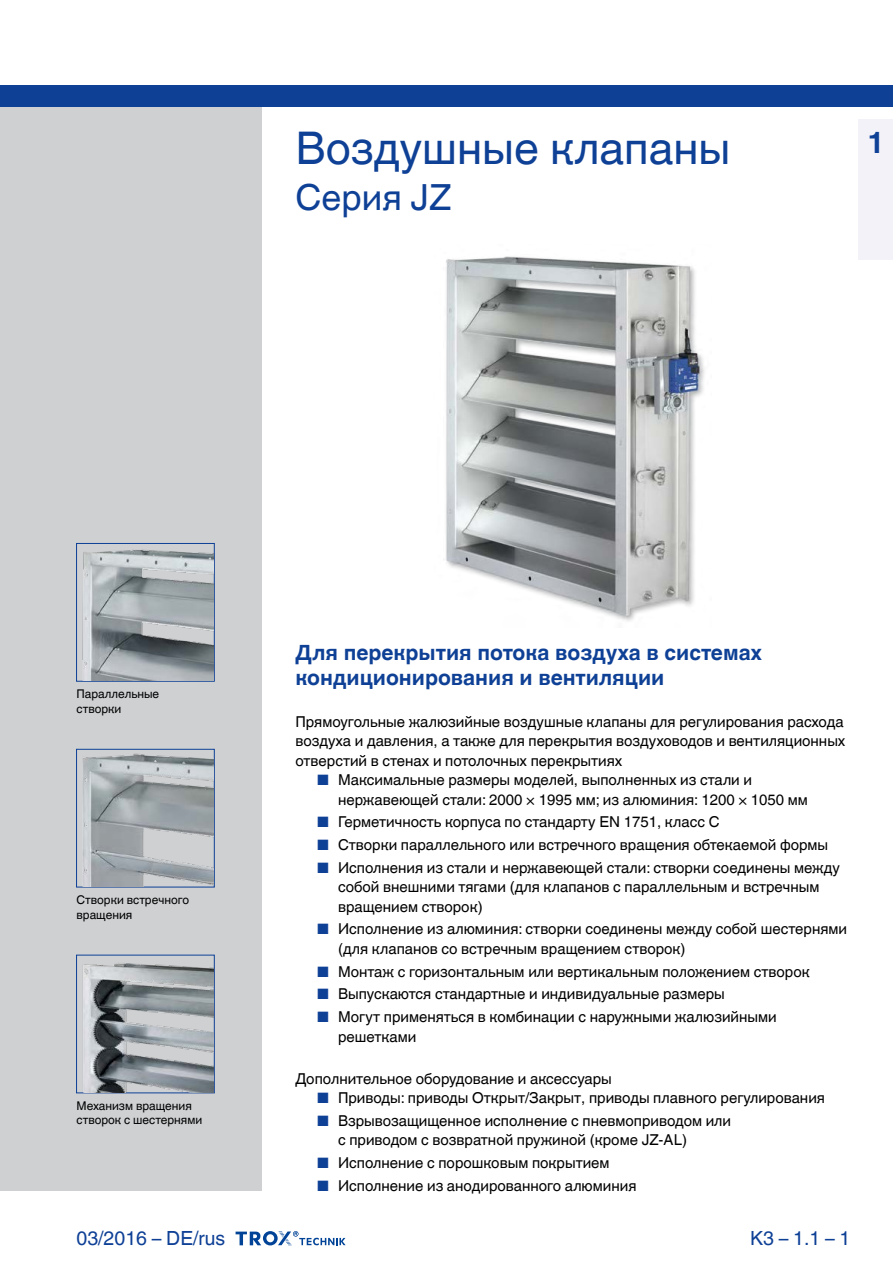
<style>
.page{position:relative;width:893px;height:1263px;background:#fff}
.page>*{position:absolute;margin:0;border:0;box-sizing:border-box;transform-origin:0 0}
.t1{font:45px "TROX Helvetica";color:#0e4096}
.t2{font:36px "TROX Helvetica";color:#0e4096}
.t3{font:700 30px "TROX Helvetica";color:#0e4096}
.t4{font:700 21px/25.5px "TROX Helvetica";color:#0e4096}
.t5{font:19.5px "TROX Helvetica";color:#0e4096}
.t6{font:15px/19.5px "TROX Helvetica";color:#000}
.t7{font:12px/14.4px "TROX Helvetica";color:#000}
.s1{color:#0e4096}
</style>
<div class="page">
<div style="left:0;top:106px;width:261px;height:1084px;background:#ced0d2"></div>
<div style="left:0;top:85px;width:893px;height:21px;background:#0e4096"></div>
<div style="left:76px;top:543px;width:139px;height:139px;border:1px solid #0e4096"></div>
<img style="left:77px;top:544px;width:137px;height:137px">
<div style="left:76px;top:749px;width:139px;height:138px;border:1px solid #0e4096"></div>
<img style="left:77px;top:750px;width:137px;height:137px">
<div style="left:76px;top:955px;width:139px;height:138px;border:1px solid #0e4096"></div>
<img style="left:77px;top:955px;width:137px;height:137px">
<svg style="left:236px;top:1231px;width:110px;height:15px"></svg>
<img style="left:445px;top:256px;width:260px;height:365px">
<div style="left:859px;top:119px;width:34px;height:140px;background:#f3f2f9"></div>
<h1 class="t1" style="left:296px;top:122px;width:436px">Воздушные клапаны</h1>
<h2 class="t2" style="left:296px;top:176px;width:157px">Серия JZ</h2>
<h3 class="t3" style="left:867px;top:125px;width:19px">1</h3>
<p class="t7" style="left:77px;top:687px;width:84px">Параллельные створки</p>
<p class="t7" style="left:77px;top:893px;width:114px">Створки встречного вращения</p>
<p class="t7" style="left:77px;top:1099px;width:127px">Механизм вращения створок с шестернями</p>
<h3 class="t5" style="left:77px;top:1227px;width:150px">03/2016 – DE/rus</h3>
<h3 class="t4" style="left:296px;top:640px;width:468px">Для перекрытия потока воздуха в системах кондиционирования и вентиляции</h3>
<p class="t6" style="left:296px;top:712px;width:551px;text-align:justify">Прямоугольные жалюзийные воздушные клапаны для регулирования расхода воздуха и давления, а также для перекрытия воздуховодов и вентиляционных отверстий в стенах и потолочных перекрытиях</p>
<p class="t6" style="left:338px;top:770px;width:471px;text-indent:-21px"><span class="s1">■</span> Максимальные размеры моделей, выполненных из стали и нержавеющей стали: 2000 × 1995 мм; из алюминия: 1200 × 1050 мм</p>
<p class="t6" style="left:317px;top:812px;width:404px"><span class="s1">■</span> Герметичность корпуса по стандарту EN 1751, класс C</p>
<p class="t6" style="left:317px;top:835px;width:513px"><span class="s1">■</span> Створки параллельного или встречного вращения обтекаемой формы</p>
<p class="t6" style="left:338px;top:858px;width:503px;text-indent:-21px"><span class="s1">■</span> Исполнения из стали и нержавеющей стали: створки соединены между собой внешними тягами (для клапанов с параллельным и встречным вращением створок)</p>
<p class="t6" style="left:338px;top:919px;width:510px;text-indent:-21px"><span class="s1">■</span> Исполнение из алюминия: створки соединены между собой шестернями (для клапанов со встречным вращением створок)</p>
<p class="t6" style="left:317px;top:962px;width:494px"><span class="s1">■</span> Монтаж с горизонтальным или вертикальным положением створок</p>
<p class="t6" style="left:317px;top:984px;width:410px"><span class="s1">■</span> Выпускаются стандартные и индивидуальные размеры</p>
<p class="t6" style="left:338px;top:1007px;width:440px;text-indent:-21px"><span class="s1">■</span> Могут применяться в комбинации с наружными жалюзийными решетками</p>
<p class="t6" style="left:295px;top:1069px;width:318px">Дополнительное оборудование и аксессуары</p>
<p class="t6" style="left:317px;top:1088px;width:510px"><span class="s1">■</span> Приводы: приводы Открыт/Закрыт, приводы плавного регулирования</p>
<p class="t6" style="left:338px;top:1111px;width:395px;text-indent:-21px"><span class="s1">■</span> Взрывозащищенное исполнение с пневмоприводом или с приводом с возвратной пружиной (кроме JZ-AL)</p>
<p class="t6" style="left:317px;top:1153px;width:294px"><span class="s1">■</span> Исполнение с порошковым покрытием</p>
<p class="t6" style="left:317px;top:1176px;width:321px"><span class="s1">■</span> Исполнение из анодированного алюминия</p>
<h3 class="t5" style="left:750px;top:1227px;width:102px">K3 – 1.1 – 1</h3>
</div>
